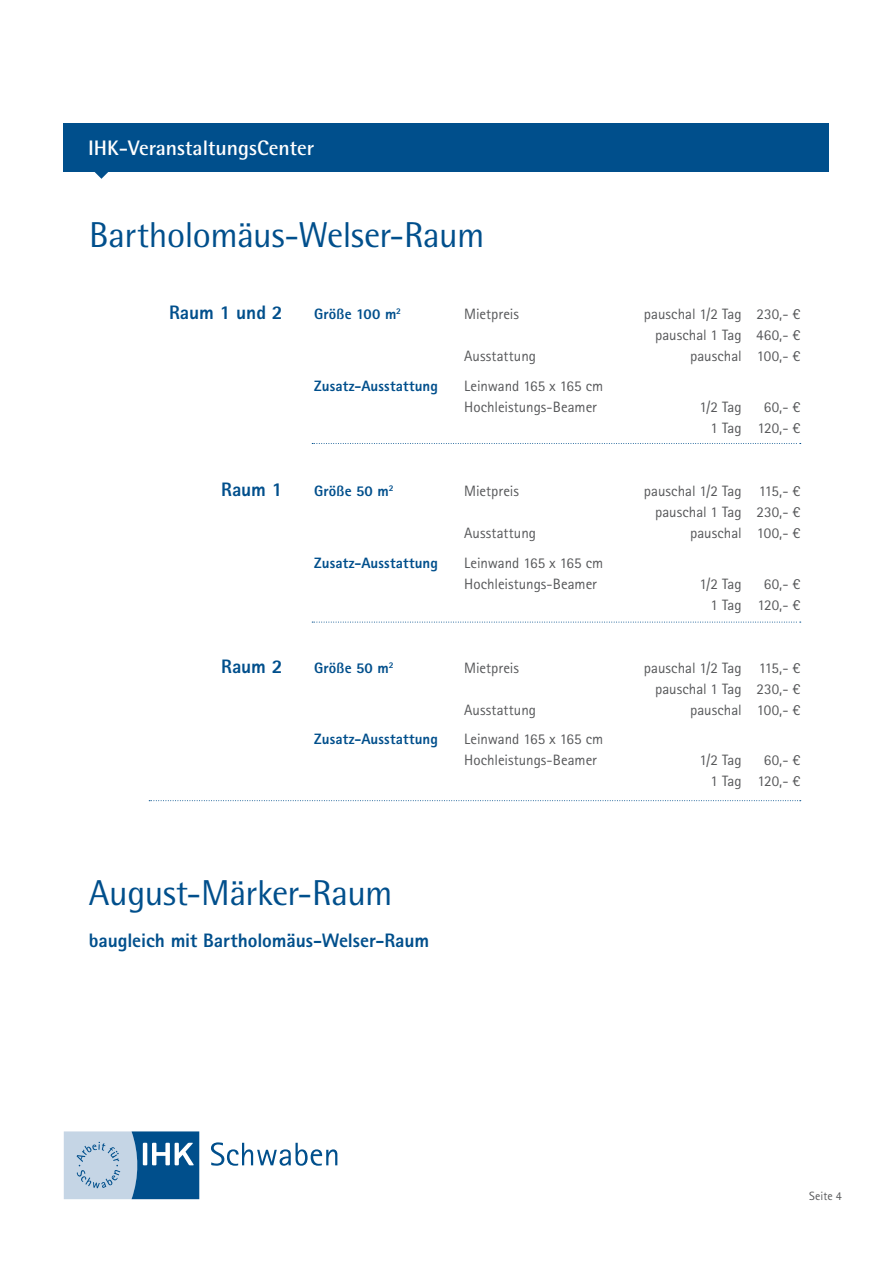
<style>
.page{position:relative;width:893px;height:1263px;background:#fff}
.page>*{position:absolute;margin:0;border:0;box-sizing:border-box;transform-origin:0 0}
.t1{font:36px "Rotis Semi Sans Pro";letter-spacing:-.015em;color:#004f8c}
.t2{font:700 21px "Rotis Semi Sans Pro";color:#fff}
.t3{font:800 19.5px "Rotis Sans Serif Pro";letter-spacing:-.005em;color:#004f8c}
.t4{font:15px "Rotis Sans Serif Pro";color:#57585a}
.t5{font:800 15px "Rotis Sans Serif Pro";letter-spacing:.01em;color:#004f8c}
.t6{font:12px "Rotis Sans Serif Pro";letter-spacing:.005em;color:#57585a}
</style>
<div class="page">
<svg style="left:211px;top:1142px;width:126px;height:24px"></svg>
<svg style="left:64px;top:1131px;width:135px;height:68px;background:#739dc0"></svg>
<div style="left:64px;top:123px;width:765px;height:49px;background:#004f8c"></div>
<svg style="left:94px;top:172px;width:14px;height:7px"></svg>
<svg style="left:312px;top:443px;width:489px;height:1px"></svg>
<svg style="left:312px;top:622px;width:489px;height:1px"></svg>
<svg style="left:149px;top:800px;width:652px;height:1px"></svg>
<h2 class="t2" style="left:88px;top:135px;width:228px">IHK-VeranstaltungsCenter</h2>
<p class="t1" style="left:89px;top:213px;width:397px">Bartholomäus-Welser-Raum</p>
<p class="t3" style="left:169px;top:300px;width:115px">Raum 1 und 2</p>
<p class="t5" style="left:314px;top:305px;width:88px">Größe 100 m<sup>2</sup></p>
<p class="t4" style="left:464px;top:306px;width:56px">Mietpreis</p>
<p class="t4" style="left:644px;top:306px;width:158px">pauschal 1/2 Tag 230,- €</p>
<p class="t4" style="left:655px;top:327px;width:147px">pauschal 1 Tag 460,- €</p>
<p class="t4" style="left:464px;top:348px;width:73px">Ausstattung</p>
<p class="t4" style="left:690px;top:348px;width:112px">pauschal 100,- €</p>
<p class="t5" style="left:314px;top:376px;width:125px">Zusatz-Ausstattung</p>
<p class="t4" style="left:464px;top:377px;width:141px">Leinwand 165 x 165 cm</p>
<p class="t4" style="left:464px;top:398px;width:134px">Hochleistungs-Beamer</p>
<p class="t4" style="left:699px;top:398px;width:44px">1/2 Tag</p>
<p class="t4" style="left:764px;top:398px;width:38px">60,- €</p>
<p class="t4" style="left:711px;top:419px;width:91px">1 Tag 120,- €</p>
<p class="t3" style="left:221px;top:477px;width:63px">Raum 1</p>
<p class="t5" style="left:314px;top:481px;width:81px">Größe 50 m<sup>2</sup></p>
<p class="t4" style="left:464px;top:482px;width:56px">Mietpreis</p>
<p class="t4" style="left:644px;top:482px;width:158px">pauschal 1/2 Tag 115,- €</p>
<p class="t4" style="left:655px;top:503px;width:147px">pauschal 1 Tag 230,- €</p>
<p class="t4" style="left:464px;top:524px;width:73px">Ausstattung</p>
<p class="t4" style="left:690px;top:524px;width:112px">pauschal 100,- €</p>
<p class="t5" style="left:314px;top:553px;width:125px">Zusatz-Ausstattung</p>
<p class="t4" style="left:464px;top:554px;width:141px">Leinwand 165 x 165 cm</p>
<p class="t4" style="left:464px;top:575px;width:134px">Hochleistungs-Beamer</p>
<p class="t4" style="left:699px;top:575px;width:44px">1/2 Tag</p>
<p class="t4" style="left:764px;top:575px;width:38px">60,- €</p>
<p class="t4" style="left:711px;top:596px;width:91px">1 Tag 120,- €</p>
<p class="t3" style="left:221px;top:653px;width:63px">Raum 2</p>
<p class="t5" style="left:314px;top:658px;width:81px">Größe 50 m<sup>2</sup></p>
<p class="t4" style="left:464px;top:659px;width:56px">Mietpreis</p>
<p class="t4" style="left:644px;top:659px;width:158px">pauschal 1/2 Tag 115,- €</p>
<p class="t4" style="left:655px;top:680px;width:147px">pauschal 1 Tag 230,- €</p>
<p class="t4" style="left:464px;top:701px;width:73px">Ausstattung</p>
<p class="t4" style="left:690px;top:701px;width:112px">pauschal 100,- €</p>
<p class="t5" style="left:314px;top:729px;width:125px">Zusatz-Ausstattung</p>
<p class="t4" style="left:464px;top:730px;width:141px">Leinwand 165 x 165 cm</p>
<p class="t4" style="left:464px;top:751px;width:134px">Hochleistungs-Beamer</p>
<p class="t4" style="left:699px;top:751px;width:44px">1/2 Tag</p>
<p class="t4" style="left:764px;top:751px;width:38px">60,- €</p>
<p class="t4" style="left:711px;top:772px;width:91px">1 Tag 120,- €</p>
<p class="t1" style="left:89px;top:871px;width:305px">August-Märker-Raum</p>
<p class="t3" style="left:89px;top:928px;width:342px">baugleich mit Bartholomäus-Welser-Raum</p>
<p class="t6" style="left:809px;top:1188px;width:34px">Seite 4</p>
</div>
